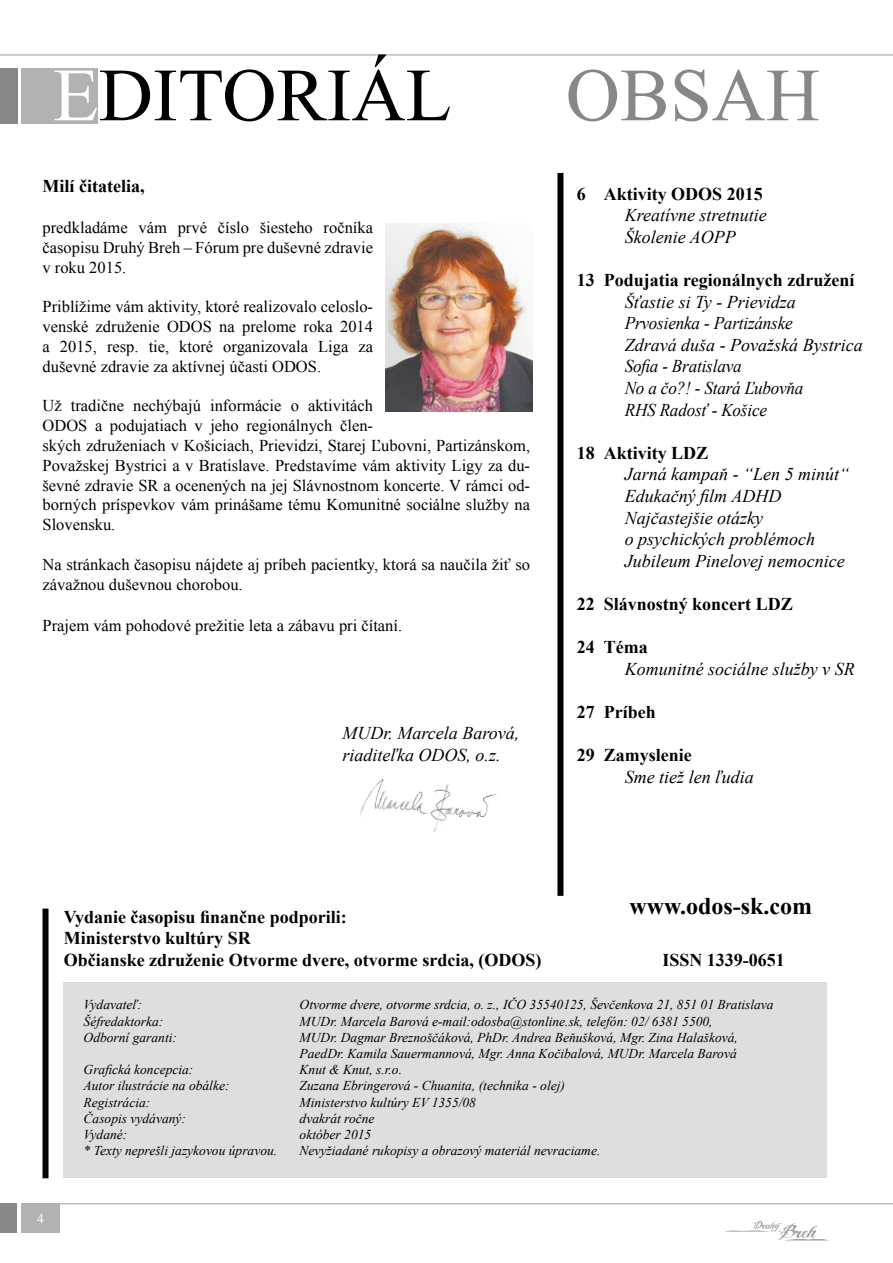
<style>
.page{position:relative;width:893px;height:1263px;background:#fff}
.page>*{position:absolute;margin:0;border:0;box-sizing:border-box;transform-origin:0 0}
.t1{font:75px "Times New Roman";color:#000}
.t2{font:75px "Times New Roman";color:#878787}
.t3{font:700 24px "Times New Roman";color:#000}
.t4{font:italic 18px/21.6px "Times New Roman";color:#000}
.t5{font:700 18px/21.6px "Times New Roman";color:#000}
.t6{font:16.5px/19.8px "Times New Roman";color:#000;text-align:justify}
.t7{font:italic 13.5px/16.2px "Times New Roman";color:#000}
.t8{font:13.5px "Times New Roman";color:#fff}
.s1{color:#fff}
</style>
<div class="page">
<div style="left:0;top:1203px;width:17px;height:30px;background:#878787"></div>
<div style="left:21px;top:1203px;width:39px;height:30px;background:#b3b2b2"></div>
<hr style="left:60px;top:1203px;width:833px;height:1px;background:#9c9b9d">
<svg style="left:725px;top:1220px;width:102px;height:20px"></svg>
<hr style="left:0;top:55px;width:893px;height:1px;background:#9c9b9d">
<div style="left:0;top:68px;width:17px;height:55px;background:#878787"></div>
<div style="left:21px;top:68px;width:77px;height:55px;background:#b3b2b2"></div>
<img style="left:360px;top:779px;width:137px;height:53px">
<div style="left:557px;top:173px;width:6px;height:723px;background:#000"></div>
<div style="left:43px;top:908px;width:6px;height:270px;background:#000"></div>
<div style="left:64px;top:983px;width:763px;height:195px;background:#dedede"></div>
<img style="left:386px;top:223px;width:146px;height:189px">
<h1 class="t1" style="left:53px;top:45px;width:400px"><span class="s1">E</span>DITORIÁL</h1>
<p class="t5" style="left:43px;top:174px;width:103px">Milí čitatelia,</p>
<p class="t6" style="left:43px;top:217px;width:332px">predkladáme vám prvé číslo šiesteho ročníka časopisu Druhý Breh – Fórum pre duševné zdravie v roku 2015.</p>
<p class="t6" style="left:43px;top:297px;width:332px">Priblížime vám aktivity, ktoré realizovalo celoslo&shy;venské združenie ODOS na prelome roka 2014 a 2015, resp. tie, ktoré organizovala Liga za duševné zdravie za aktívnej účasti ODOS.</p>
<p class="t6" style="left:43px;top:396px;width:489px;text-align:left">Už tradične nechýbajú informácie o aktivitách<br>ODOS a podujatiach v jeho regionálnych člen-<br>ských združeniach v Košiciach, Prievidzi, Starej Ľubovni, Partizánskom, Považskej Bystrici a v Bratislave. Predstavíme vám aktivity Ligy za du&shy;ševné zdravie SR a ocenených na jej Slávnostnom koncerte. V rámci od&shy;borných príspevkov vám prinášame tému Komunitné sociálne služby na Slovensku.</p>
<p class="t6" style="left:43px;top:554px;width:489px">Na stránkach časopisu nájdete aj príbeh pacientky, ktorá sa naučila žiť so závažnou duševnou chorobou.</p>
<p class="t6" style="left:43px;top:615px;width:361px">Prajem vám pohodové prežitie leta a zábavu pri čítaní.</p>
<p class="t4" style="left:343px;top:722px;width:178px">MUDr. Marcela Barová, riaditeľka ODOS, o.z.</p>
<h1 class="t2" style="left:566px;top:45px;width:256px">OBSAH</h1>
<p class="t5" style="left:577px;top:182px;width:188px">6 Aktivity ODOS 2015</p>
<p class="t4" style="left:625px;top:204px;width:144px">Kreatívne stretnutie<br>Školenie AOPP</p>
<p class="t5" style="left:577px;top:269px;width:279px">13 Podujatia regionálnych združení</p>
<p class="t4" style="left:625px;top:290px;width:239px">Šťastie si Ty - Prievidza<br>Prvosienka - Partizánske<br>Zdravá duša - Považská Bystrica<br>Sofia - Bratislava<br>No a čo?! - Stará Ľubovňa<br>RHS Radosť - Košice</p>
<p class="t5" style="left:577px;top:441px;width:133px">18 Aktivity LDZ</p>
<p class="t4" style="left:625px;top:463px;width:226px">Jarná kampaň - “Len 5 minút“<br>Edukačný film ADHD<br>Najčastejšie otázky<br>o psychických problémoch<br>Jubileum Pinelovej nemocnice</p>
<p class="t5" style="left:577px;top:593px;width:218px">22 Slávnostný koncert LDZ</p>
<p class="t5" style="left:577px;top:636px;width:72px">24 Téma</p>
<p class="t4" style="left:625px;top:658px;width:231px">Komunitné sociálne služby v SR</p>
<p class="t5" style="left:577px;top:701px;width:81px">27 Príbeh</p>
<p class="t5" style="left:577px;top:744px;width:117px">29 Zamyslenie</p>
<p class="t4" style="left:625px;top:766px;width:131px">Sme tiež len ľudia</p>
<p class="t5" style="left:64px;top:905px;width:284px">Vydanie časopisu finančne podporili:</p>
<p class="t5" style="left:64px;top:927px;width:479px">Ministerstvo kultúry SR<br>Občianske združenie Otvorme dvere, otvorme srdcia, (ODOS)</p>
<h2 class="t3" style="left:629px;top:890px;width:184px">www.odos-sk.com</h2>
<p class="t5" style="left:662px;top:949px;width:124px">ISSN 1339-0651</p>
<p class="t8" style="left:37px;top:1209px;width:8px">4</p>
<p class="t7" style="left:84px;top:996px;width:60px">Vydavateľ:</p>
<p class="t7" style="left:300px;top:996px;width:476px">Otvorme dvere, otvorme srdcia, o. z., IČO 35540125, Ševčenkova 21, 851 01 Bratislava</p>
<p class="t7" style="left:84px;top:1013px;width:81px">Šéfredaktorka:</p>
<p class="t7" style="left:300px;top:1013px;width:415px">MUDr. Marcela Barová e-mail:odosba@stonline.sk, telefón: 02/ 6381 5500,</p>
<p class="t7" style="left:84px;top:1029px;width:95px">Odborní garanti:</p>
<p class="t7" style="left:300px;top:1029px;width:440px">MUDr. Dagmar Breznoščáková, PhDr. Andrea Beňušková, Mgr. Zina Halašková,<br>PaedDr. Kamila Sauermannová, Mgr. Anna Kočibalová, MUDr. Marcela Barová</p>
<p class="t7" style="left:84px;top:1061px;width:111px">Grafická koncepcia:</p>
<p class="t7" style="left:300px;top:1061px;width:104px">Knut &amp; Knut, s.r.o.</p>
<p class="t7" style="left:84px;top:1077px;width:147px">Autor ilustrácie na obálke:</p>
<p class="t7" style="left:300px;top:1077px;width:267px">Zuzana Ebringerová - Chuanita, (technika - olej)</p>
<p class="t7" style="left:84px;top:1094px;width:68px">Registrácia:</p>
<p class="t7" style="left:300px;top:1094px;width:178px">Ministerstvo kultúry EV 1355/08</p>
<p class="t7" style="left:84px;top:1110px;width:104px">Časopis vydávaný:</p>
<p class="t7" style="left:300px;top:1110px;width:76px">dvakrát ročne</p>
<p class="t7" style="left:84px;top:1126px;width:45px">Vydané:</p>
<p class="t7" style="left:300px;top:1126px;width:73px">október 2015</p>
<p class="t7" style="left:84px;top:1142px;width:195px">* Texty neprešli jazykovou úpravou.</p>
<p class="t7" style="left:300px;top:1142px;width:302px">Nevyžiadané rukopisy a obrazový materiál nevraciame.</p>
</div>
